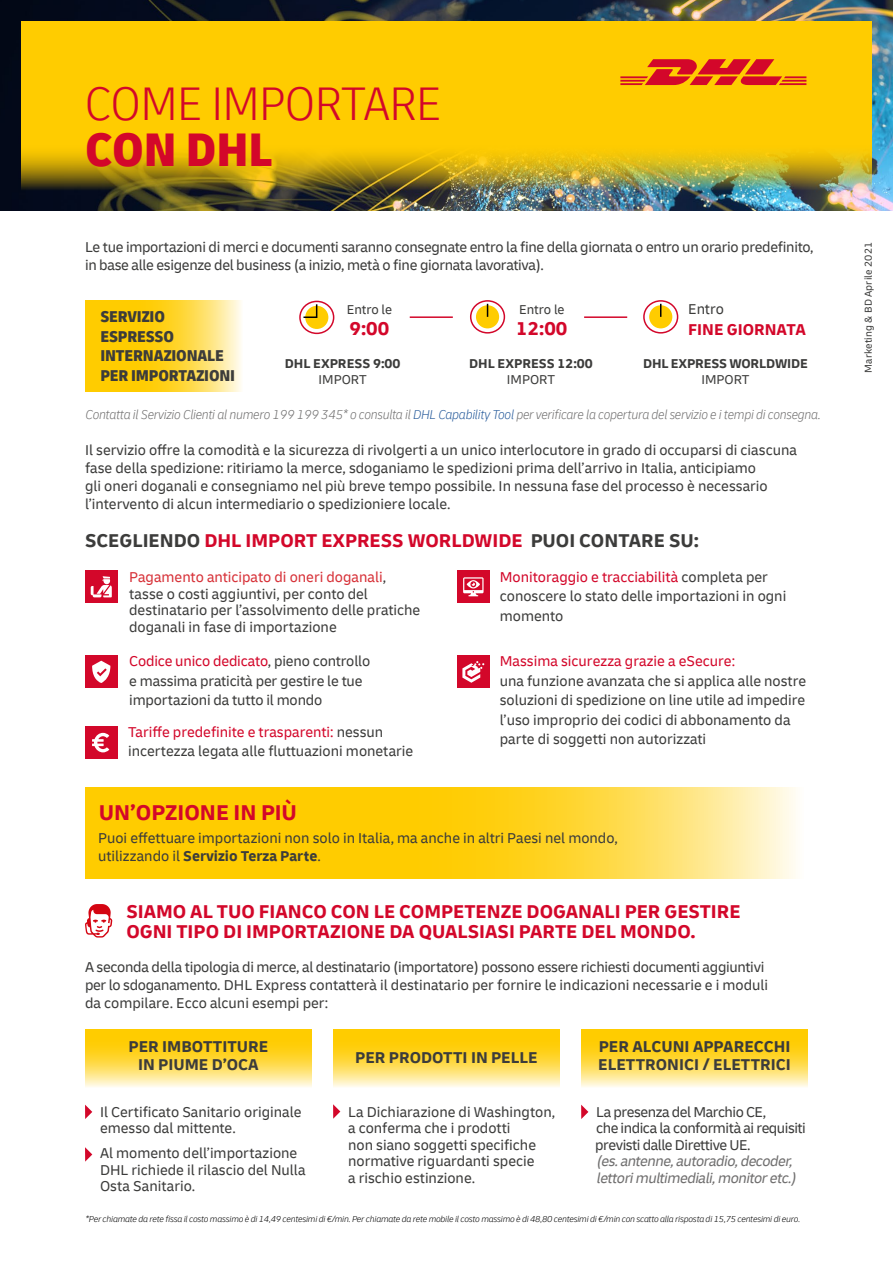
<style>
.page{position:relative;width:893px;height:1263px;background:#fff}
.page>*{position:absolute;margin:0;border:0;box-sizing:border-box;transform-origin:0 0}
.t1{font:300 condensed 49.5px "Delivery";color:#d3072a}
.t2{font:900 condensed 49.5px "Delivery";color:#d3072a}
.t3{font:700 22.5px "Delivery";color:#d3072a}
.t4{font:700 19.5px/19.5px "Delivery";color:#d3072a}
.t5{font:700 16.5px/18px "Delivery";color:#3c3c3b}
.t6{font:900 condensed 16.5px/19.5px "Delivery";letter-spacing:-.01em;color:#3c3c3b}
.t7{font:700 16.5px "Delivery";color:#d3072a}
.t8{font:15px/16.5px "Delivery";color:#3c3c3b}
.t9{font:15px/18px "Delivery";letter-spacing:-.02em;color:#3c3c3b}
.t10{font:15px/16.5px "Delivery";letter-spacing:-.03em;color:#3c3c3b}
.t11{font:italic 15px/16.5px "Delivery";color:#706f6f}
.t12{font:15px "Delivery";color:#d3072a}
.t13{font:italic 300 13.5px "Delivery";letter-spacing:-.02em;color:#706f6f;scale:.95 1}
.t14{font:700 13.5px "Delivery";color:#3c3c3b}
.t15{font:13.5px "Delivery";color:#3c3c3b}
.t16{font:10.5px "Delivery";letter-spacing:.01em;color:#3c3c3b}
.t17{font:italic 300 9px "Delivery";letter-spacing:-.02em;color:#000}
.s1{color:#275b9b}
.s2{color:#3c3c3b}
.s3{color:#d73138}
.s4{color:#d3072a}
.s5{font-weight:700}
</style>
<div class="page">
<img style="left:0;top:0;width:893px;height:210px">
<div style="left:21px;top:21px;width:851px;height:120px;background:#fc0"></div>
<img style="left:21px;top:141px;width:851px;height:52px">
<svg style="left:620px;top:59px;width:186px;height:26px"></svg>
<div style="left:85px;top:300px;width:49px;height:91px;background:#fc0"></div>
<svg style="left:134px;top:300px;width:107px;height:91px;background:#ffdc53"></svg>
<div style="left:299px;top:301px;width:35px;height:33px;border:2px solid #d3072a;border-radius:50%"></div>
<div style="left:305px;top:306px;width:23px;height:23px;background:#fc0;border-radius:50%"></div>
<svg style="left:302px;top:303px;width:16px;height:16px"></svg>
<div style="left:470px;top:300px;width:35px;height:34px;border:2px solid #d3072a;border-radius:50%"></div>
<div style="left:476px;top:305px;width:23px;height:23px;background:#fc0;border-radius:50%"></div>
<svg style="left:487px;top:304px;width:1px;height:13px"></svg>
<div style="left:643px;top:300px;width:35px;height:34px;border:2px solid #d3072a;border-radius:50%"></div>
<div style="left:649px;top:305px;width:23px;height:23px;background:#fc0;border-radius:50%"></div>
<svg style="left:660px;top:304px;width:1px;height:13px"></svg>
<hr style="left:584px;top:316px;width:43px;height:2px;background:#d3072a">
<hr style="left:410px;top:316px;width:43px;height:2px;background:#d3072a">
<svg style="left:85px;top:1030px;width:227px;height:57px;background:#ffda49"></svg>
<svg style="left:333px;top:1030px;width:227px;height:57px;background:#ffda49"></svg>
<svg style="left:581px;top:1030px;width:227px;height:57px;background:#ffda49"></svg>
<svg style="left:85px;top:1105px;width:7px;height:14px"></svg>
<svg style="left:85px;top:1147px;width:7px;height:14px"></svg>
<svg style="left:333px;top:1104px;width:7px;height:15px"></svg>
<svg style="left:581px;top:1105px;width:7px;height:14px"></svg>
<div style="left:85px;top:656px;width:32px;height:32px;background:#d3072a"></div>
<svg style="left:92px;top:661px;width:18px;height:22px"></svg>
<div style="left:457px;top:571px;width:33px;height:32px;background:#d3072a"></div>
<svg style="left:463px;top:577px;width:21px;height:19px"></svg>
<div style="left:85px;top:726px;width:33px;height:33px;background:#d3072a"></div>
<svg style="left:92px;top:733px;width:17px;height:19px"></svg>
<div style="left:457px;top:656px;width:33px;height:32px;background:#d3072a"></div>
<div style="left:85px;top:787px;width:323px;height:91px;background:#fc0"></div>
<svg style="left:408px;top:787px;width:388px;height:91px;background:#ffdc53"></svg>
<div style="left:85px;top:571px;width:32px;height:32px;background:#d3072a"></div>
<svg style="left:91px;top:576px;width:21px;height:21px"></svg>
<svg style="left:462px;top:661px;width:22px;height:22px"></svg>
<svg style="left:85px;top:904px;width:27px;height:33px"></svg>
<h1 class="t1" style="left:85px;top:74px;width:358px">COME IMPORTARE</h1>
<h1 class="t2" style="left:85px;top:118px;width:189px">CON DHL</h1>
<p class="t9" style="left:85px;top:238px;width:730px">Le tue importazioni di merci e documenti saranno consegnate entro la fine della giornata o entro un orario predefinito, in base alle esigenze del business (a inizio, metà o fine giornata lavorativa).</p>
<p class="t6" style="left:100px;top:307px;width:136px">SERVIZIO<br>ESPRESSO<br>INTERNAZIONALE<br>PER IMPORTAZIONI</p>
<p class="t8" style="left:688px;top:300px;width:37px">Entro</p>
<p class="t7" style="left:688px;top:319px;width:119px">FINE GIORNATA</p>
<p class="t15" style="left:519px;top:301px;width:47px">Entro le</p>
<h3 class="t4" style="left:516px;top:319px;width:53px">12:00</h3>
<p class="t15" style="left:347px;top:302px;width:47px">Entro le</p>
<h3 class="t4" style="left:350px;top:319px;width:41px">9:00</h3>
<p class="t14" style="left:643px;top:355px;width:166px">DHL EXPRESS WORLDWIDE</p>
<p class="t15" style="left:701px;top:371px;width:50px">IMPORT</p>
<p class="t13" style="left:85px;top:406px;width:775px">Contatta il Servizio Clienti al numero 199 199 345* o consulta il <span class="s1">DHL Capability Tool</span> per verificare la copertura del servizio e i tempi di consegna.</p>
<p class="t14" style="left:285px;top:355px;width:117px">DHL EXPRESS 9:00</p>
<p class="t15" style="left:319px;top:371px;width:50px">IMPORT</p>
<p class="t14" style="left:469px;top:355px;width:125px">DHL EXPRESS 12:00</p>
<p class="t15" style="left:507px;top:371px;width:50px">IMPORT</p>
<p class="t8" style="left:85px;top:440px;width:713px;line-height:18px">Il servizio offre la comodità e la sicurezza di rivolgerti a un unico interlocutore in grado di occuparsi di ciascuna fase della spedizione: ritiriamo la merce, sdoganiamo le spedizioni prima dell’arrivo in Italia, anticipiamo<br>gli oneri doganali e consegniamo nel più breve tempo possibile. In nessuna fase del processo è necessario l’intervento di alcun intermediario o spedizioniere locale.</p>
<h3 class="t4" style="left:85px;top:530px;width:615px"><span class="s2">SCEGLIENDO</span> DHL IMPORT EXPRESS WORLDWIDE <span class="s2">PUOI CONTARE SU:</span></h3>
<p class="t8" style="left:129px;top:569px;width:293px"><span class="s3">Pagamento anticipato di oneri doganali</span>, tasse o costi aggiuntivi, per conto del destinatario per l’assolvimento delle pratiche doganali in fase di importazione</p>
<p class="t8" style="left:129px;top:651px;width:242px;line-height:19.5px"><span class="s4">Codice unico dedicato</span>, pieno controllo e massima praticità per gestire le tue importazioni da tutto il mondo</p>
<p class="t8" style="left:128px;top:722px;width:287px;line-height:19.5px"><span class="s4">Tariffe predefinite e trasparenti:</span> nessun incertezza legata alle fluttuazioni monetarie</p>
<h2 class="t3" style="left:99px;top:798px;width:200px">UN’OPZIONE IN PIÙ</h2>
<p class="t8" style="left:500px;top:567px;width:288px;line-height:19.5px"><span class="s4">Monitoraggio e tracciabilità</span> completa per conoscere lo stato delle importazioni in ogni momento</p>
<p class="t12" style="left:500px;top:652px;width:237px">Massima sicurezza grazie a eSecure:</p>
<p class="t8" style="left:500px;top:671px;width:308px;line-height:19.5px">una funzione avanzata che si applica alle nostre soluzioni di spedizione on line utile ad impedire l’uso improprio dei codici di abbonamento da parte di soggetti non autorizzati</p>
<p class="t8" style="left:98px;top:829px;width:521px;line-height:18px">Puoi effettuare importazioni non solo in Italia, ma anche in altri Paesi nel mondo, utilizzando il <span class="s5">Servizio Terza Parte</span>.</p>
<h3 class="t4" style="left:126px;top:902px;width:616px">SIAMO AL TUO FIANCO CON LE COMPETENZE DOGANALI PER GESTIRE<br>OGNI TIPO DI IMPORTAZIONE DA QUALSIASI PARTE DEL MONDO.</h3>
<p class="t9" style="left:85px;top:958px;width:685px">A seconda della tipologia di merce, al destinatario (importatore) possono essere richiesti documenti aggiuntivi per lo sdoganamento. DHL Express contatterà il destinatario per fornire le indicazioni necessarie e i moduli da compilare. Ecco alcuni esempi per:</p>
<p class="t5" style="left:129px;top:1037px;width:141px;text-align:center">PER IMBOTTITURE<br>IN PIUME D’OCA</p>
<p class="t8" style="left:100px;top:1104px;width:203px">Il Certificato Sanitario originale emesso dal mittente.</p>
<p class="t8" style="left:100px;top:1145px;width:207px">Al momento dell’importazione<br>DHL richiede il rilascio del Nulla<br>Osta Sanitario.</p>
<p class="t5" style="left:355px;top:1048px;width:184px">PER PRODOTTI IN PELLE</p>
<p class="t5" style="left:598px;top:1037px;width:194px">PER ALCUNI APPARECCHI<br>ELETTRONICI / ELETTRICI</p>
<p class="t8" style="left:348px;top:1103px;width:209px">La Dichiarazione di Washington, a conferma che i prodotti<br>non siano soggetti specifiche normative riguardanti specie<br>a rischio estinzione.</p>
<p class="t10" style="left:595px;top:1104px;width:212px">La presenza del Marchio CE,<br>che indica la conformità ai requisiti previsti dalle Direttive UE.</p>
<p class="t11" style="left:596px;top:1153px;width:205px">(es.antenne,autoradio,decoder, lettorimultimediali,monitoretc.)</p>
<p class="t17" style="left:85px;top:1214px;width:716px">*Per chiamate da rete fissa il costo massimo è di 14,49 centesimi di €/min. Per chiamate da rete mobile il costo massimo è di 48,80 centesimi di €/min con scatto alla risposta di 15,75 centesimi di euro.</p>
<p class="t16" style="left:862px;top:373px;width:132px;rotate:-90deg">Marketing &amp; BD Aprile 2021</p>
</div>
